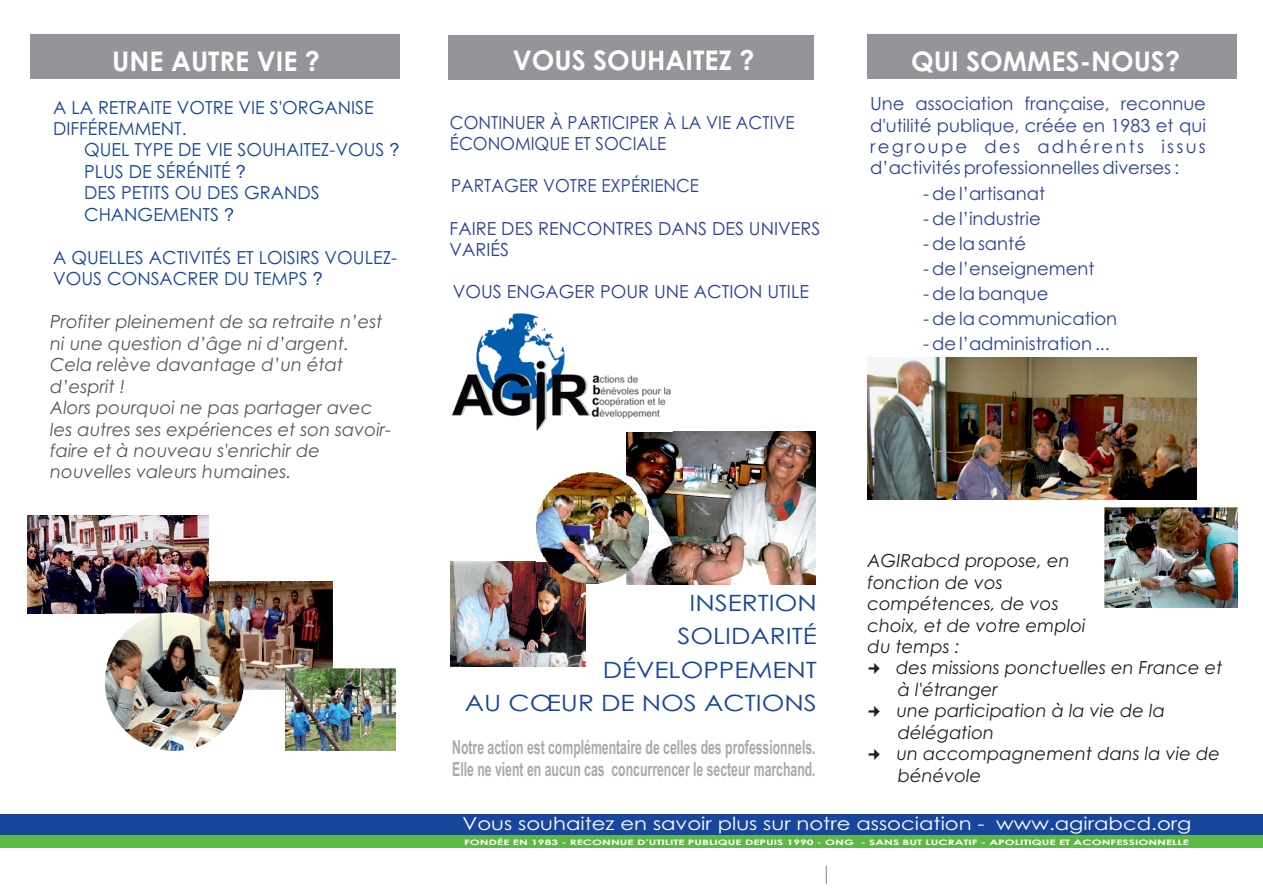
<style>
.page{position:relative;width:1263px;height:893px;background:#fff}
.page>*{position:absolute;margin:0;border:0;box-sizing:border-box;transform-origin:0 0}
.t1{font:700 27px "Century Gothic";color:#fff}
.t2{font:22.5px/33.5px "Century Gothic";color:#18469d;text-align:right;scale:1.16 1}
.t3{font:700 19.5px/21.8px "Arial";color:#a8a9ad;scale:.63 1}
.t4{font:18px/21.5px "Century Gothic";color:#2c419a;text-align:justify}
.t5{font:italic 18px/21.5px "Century Gothic";color:#57585a}
.t6{font:italic 18px/21.5px "Century Gothic";color:#231f20}
.t7{font:18px/21.5px "Century Gothic";color:#18469d}
.t8{font:18px/21.5px "Century Gothic";color:#2c419a;scale:.95 1}
.t9{font:18px "Century Gothic";color:#fff;scale:1.17 1}
.t10{font:700 7.5px "Century Gothic";color:#fff;scale:1.59 1}
.s1{font-family:"Arial"}
</style>
<div class="page">
<img style="left:209px;top:581px;width:123px;height:108px">
<div style="left:0;top:815px;width:1263px;height:22px;background:#18469d"></div>
<div style="left:0;top:835px;width:1263px;height:13px;background:#5eb845"></div>
<div style="left:867px;top:34px;width:370px;height:45px;background:#939598"></div>
<svg style="left:826px;top:866px;width:1px;height:18px"></svg>
<div style="left:448px;top:36px;width:366px;height:44px;background:#939598"></div>
<img style="left:451px;top:562px;width:135px;height:104px">
<img style="left:626px;top:431px;width:190px;height:154px">
<img style="left:537px;top:472px;width:112px;height:112px">
<img style="left:452px;top:313px;width:221px;height:119px">
<div style="left:30px;top:34px;width:370px;height:45px;background:#939598"></div>
<img style="left:867px;top:358px;width:329px;height:142px">
<img style="left:1104px;top:508px;width:133px;height:99px">
<img style="left:285px;top:668px;width:110px;height:82px">
<img style="left:27px;top:516px;width:182px;height:97px">
<img style="left:105px;top:612px;width:138px;height:138px">
<h1 class="t1" style="left:112px;top:50px;width:209px">UNE AUTRE VIE ?</h1>
<p class="t7" style="left:53px;top:98px;width:322px">A LA RETRAITE VOTRE VIE S'ORGANISE<br>DIFFÉREMMENT.</p>
<p class="t7" style="left:84px;top:141px;width:317px">QUEL TYPE DE VIE SOUHAITEZ-VOUS <span class="s1">?<br></span>PLUS DE SÉRÉNITÉ <span class="s1">?<br></span>DES PETITS OU DES GRANDS<br>CHANGEMENTS <span class="s1">?</span></p>
<p class="t7" style="left:53px;top:248px;width:346px">A QUELLES ACTIVITÉS ET LOISIRS VOULEZ-<br>VOUS CONSACRER DU TEMPS <span class="s1">?</span></p>
<p class="t5" style="left:50px;top:313px;width:343px">Profiter pleinement de sa retraite n’est ni une question d’âge ni d’argent.<br>Cela relève davantage d’un état d’esprit !<br>Alors pourquoi ne pas partager avec les autres ses expériences et son savoir&shy;faire et à nouveau s'enrichir de nouvelles valeurs humaines.</p>
<h1 class="t1" style="left:513px;top:50px;width:243px">VOUS SOUHAITEZ ?</h1>
<p class="t8" style="left:450px;top:113px;width:364px">CONTINUER À PARTICIPER À LA VIE ACTIVE<br>ÉCONOMIQUE ET SOCIALE</p>
<p class="t8" style="left:451px;top:176px;width:262px">PARTAGER VOTRE EXPÉRIENCE</p>
<p class="t4" style="left:450px;top:219px;width:372px">FAIRE DES RENCONTRES DANS DES UNIVERS<br>VARIÉS</p>
<p class="t4" style="left:453px;top:283px;width:358px">VOUS ENGAGER POUR UNE ACTION UTILE</p>
<h1 class="t1" style="left:911px;top:51px;width:270px">QUI SOMMES-NOUS?</h1>
<p class="t4" style="left:870px;top:95px;width:337px">Une association française, reconnue d'utilité publique, créée en 1983 et qui regroupe des adhérents issus d’activités professionnelles diverses :</p>
<p class="t4" style="left:923px;top:184px;width:123px">- de l’artisanat</p>
<p class="t4" style="left:923px;top:209px;width:119px">- de l’industrie</p>
<p class="t4" style="left:923px;top:234px;width:104px">- de la santé</p>
<p class="t4" style="left:923px;top:259px;width:173px">- de l’enseignement</p>
<p class="t4" style="left:923px;top:284px;width:127px">- de la banque</p>
<p class="t4" style="left:923px;top:309px;width:196px">- de la communication</p>
<p class="t4" style="left:923px;top:334px;width:188px">- de l’administration ...</p>
<p class="t2" style="left:465px;top:588px;width:305px">INSERTION<br>SOLIDARITÉ<br>DÉVELOPPEMENT<br>AU CŒUR DE NOS ACTIONS</p>
<p class="t3" style="left:452px;top:738px;width:578px">Notre action est complémentaire de celles des professionnels.<br>Elle ne vient en aucun cas concurrencer le secteur marchand.</p>
<p class="t6" style="left:867px;top:552px;width:220px">AGIRabcd propose, en fonction de vos compétences, de vos choix, et de votre emploi du temps :</p>
<p class="t6" style="left:896px;top:659px;width:328px">des missions ponctuelles en France et à l'étranger<br>une participation à la vie de la délégation<br>un accompagnement dans la vie de bénévole</p>
<p class="t9" style="left:463px;top:817px;width:624px">Vous souhaitez en savoir plus sur notre association - www.agirabcd.org</p>
<p class="t10" style="left:464px;top:840px;width:457px">FONDÉE EN 1983 - RECONNUE D’UTILITE PUBLIQUE DEPUIS 1990 - ONG - SANS BUT LUCRATIF - APOLITIQUE ET ACONFESSIONNELLE</p>
</div>
